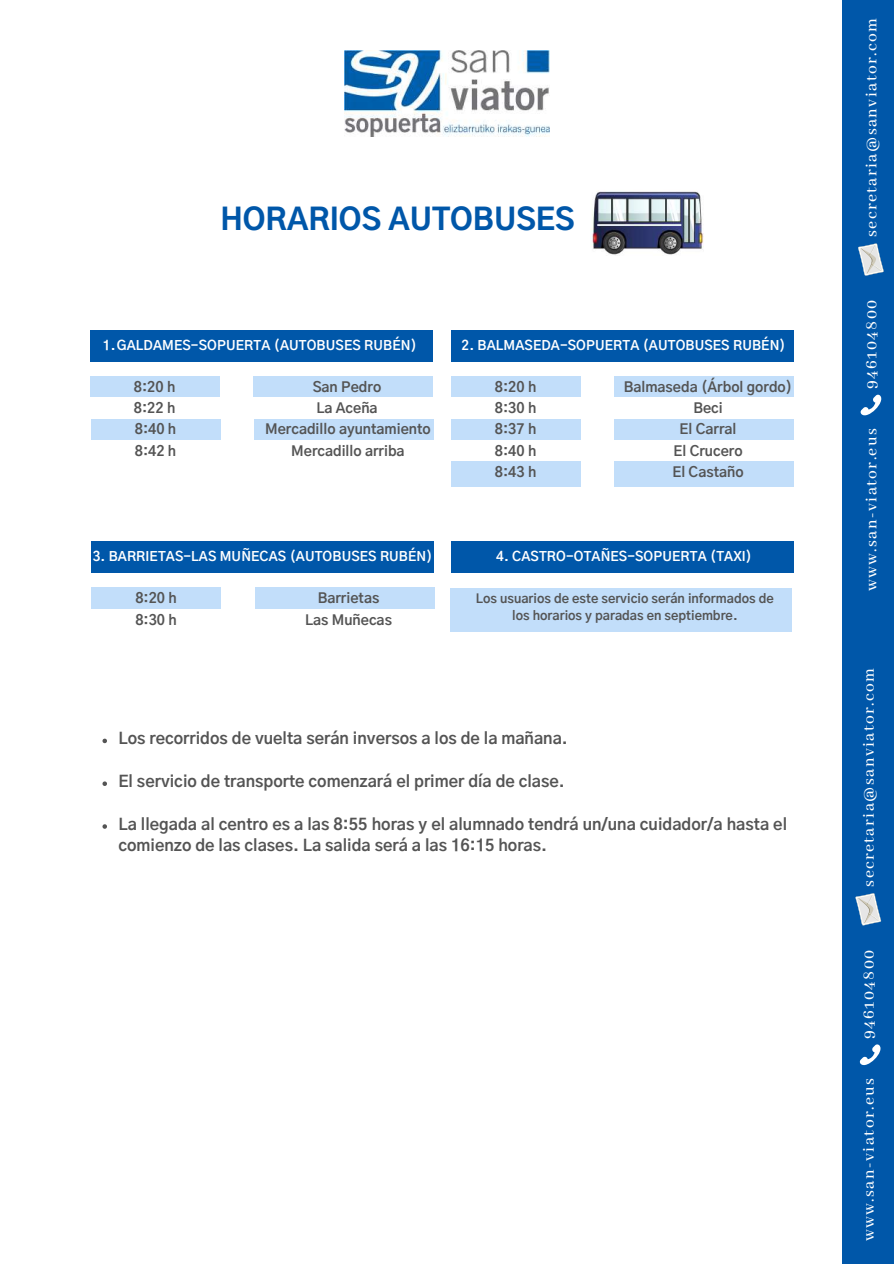
<style>
.page{position:relative;width:894px;height:1264px;background:#fff}
.page>*{position:absolute;margin:0;border:0;box-sizing:border-box;transform-origin:0 0}
.t1{font:800 30px "Gothic A1";color:#0057a9}
.t2{font:500 17.4px "Abhaya Libre";letter-spacing:.08em;color:#fff}
.t3{font:700 16.05px/21.5px "Gothic A1";color:#545454}
.t4{font:700 13.95px "Gothic A1";color:#545454}
.t5{font:700 13.05px "Gothic A1";letter-spacing:.01em;color:#fff}
.t6{font:700 12.6px/16.8px "Gothic A1";color:#545454;text-align:center}
</style>
<div class="page">
<div style="left:842px;top:0;width:51px;height:1263px;background:#0057a9"></div>
<svg style="left:859px;top:1044px;width:22px;height:22px"></svg>
<svg style="left:855px;top:893px;width:26px;height:33px"></svg>
<svg style="left:860px;top:394px;width:22px;height:22px"></svg>
<svg style="left:858px;top:243px;width:25px;height:33px"></svg>
<img style="left:344px;top:50px;width:205px;height:87px">
<svg style="left:102px;top:738px;width:5px;height:5px"></svg>
<svg style="left:102px;top:781px;width:5px;height:5px"></svg>
<svg style="left:102px;top:824px;width:5px;height:4px"></svg>
<div style="left:450px;top:330px;width:343px;height:31px;background:#0057a9"></div>
<div style="left:450px;top:376px;width:130px;height:26px;background:#c2defa"></div>
<div style="left:614px;top:376px;width:179px;height:26px;background:#c2defa"></div>
<div style="left:450px;top:398px;width:130px;height:25px;background:#fff"></div>
<div style="left:614px;top:398px;width:179px;height:25px;background:#fff"></div>
<div style="left:450px;top:419px;width:130px;height:25px;background:#c2defa"></div>
<div style="left:614px;top:419px;width:179px;height:25px;background:#c2defa"></div>
<div style="left:450px;top:440px;width:130px;height:25px;background:#fff"></div>
<div style="left:614px;top:440px;width:179px;height:25px;background:#fff"></div>
<div style="left:450px;top:461px;width:130px;height:25px;background:#c2defa"></div>
<div style="left:614px;top:461px;width:179px;height:25px;background:#c2defa"></div>
<div style="left:450px;top:541px;width:343px;height:31px;background:#0057a9"></div>
<div style="left:450px;top:587px;width:341px;height:44px;background:#c2defa"></div>
<img style="left:590px;top:191px;width:113px;height:64px">
<div style="left:90px;top:330px;width:342px;height:31px;background:#0057a9"></div>
<div style="left:90px;top:376px;width:129px;height:26px;background:#c2defa"></div>
<div style="left:253px;top:376px;width:180px;height:26px;background:#c2defa"></div>
<div style="left:90px;top:398px;width:129px;height:25px;background:#fff"></div>
<div style="left:253px;top:398px;width:180px;height:25px;background:#fff"></div>
<div style="left:91px;top:541px;width:343px;height:31px;background:#0057a9"></div>
<div style="left:91px;top:587px;width:130px;height:26px;background:#c2defa"></div>
<div style="left:254px;top:587px;width:180px;height:26px;background:#c2defa"></div>
<div style="left:91px;top:609px;width:130px;height:25px;background:#fff"></div>
<div style="left:254px;top:609px;width:180px;height:25px;background:#fff"></div>
<div style="left:91px;top:419px;width:129px;height:25px;background:#c2defa"></div>
<div style="left:254px;top:419px;width:180px;height:25px;background:#c2defa"></div>
<div style="left:91px;top:440px;width:129px;height:25px;background:#fff"></div>
<div style="left:254px;top:440px;width:180px;height:25px;background:#fff"></div>
<h1 class="t1" style="left:220px;top:206px;width:355px">HORARIOS AUTOBUSES</h1>
<p class="t5" style="left:103px;top:340px;width:315px">1.GALDAMES-SOPUERTA (AUTOBUSES RUBÉN)</p>
<p class="t4" style="left:134px;top:381px;width:43px">8:20 h</p>
<p class="t4" style="left:312px;top:381px;width:70px">San Pedro</p>
<p class="t4" style="left:134px;top:402px;width:43px">8:22 h</p>
<p class="t4" style="left:316px;top:402px;width:63px">La Aceña</p>
<p class="t4" style="left:135px;top:423px;width:43px">8:40 h</p>
<p class="t4" style="left:265px;top:423px;width:167px">Mercadillo ayuntamiento</p>
<p class="t4" style="left:135px;top:444px;width:43px">8:42 h</p>
<p class="t4" style="left:291px;top:444px;width:115px">Mercadillo arriba</p>
<p class="t5" style="left:93px;top:550px;width:341px">3. BARRIETAS-LAS MUÑECAS (AUTOBUSES RUBÉN)</p>
<p class="t4" style="left:135px;top:592px;width:43px">8:20 h</p>
<p class="t4" style="left:317px;top:592px;width:63px">Barrietas</p>
<p class="t4" style="left:135px;top:613px;width:43px">8:30 h</p>
<p class="t4" style="left:305px;top:613px;width:88px">Las Muñecas</p>
<p class="t5" style="left:461px;top:340px;width:325px">2. BALMASEDA-SOPUERTA (AUTOBUSES RUBÉN)</p>
<p class="t4" style="left:494px;top:381px;width:43px">8:20 h</p>
<p class="t4" style="left:623px;top:381px;width:170px">Balmaseda (Árbol gordo)</p>
<p class="t4" style="left:494px;top:402px;width:43px">8:30 h</p>
<p class="t4" style="left:693px;top:402px;width:31px">Beci</p>
<p class="t4" style="left:494px;top:423px;width:43px">8:37 h</p>
<p class="t4" style="left:679px;top:423px;width:58px">El Carral</p>
<p class="t4" style="left:494px;top:444px;width:43px">8:40 h</p>
<p class="t4" style="left:673px;top:444px;width:71px">El Crucero</p>
<p class="t4" style="left:494px;top:465px;width:43px">8:43 h</p>
<p class="t4" style="left:672px;top:465px;width:73px">El Castaño</p>
<p class="t5" style="left:496px;top:550px;width:257px">4. CASTRO-OTAÑES-SOPUERTA (TAXI)</p>
<p class="t6" style="left:476px;top:591px;width:299px">Los usuarios de este servicio serán informados de los horarios y paradas en septiembre.</p>
<p class="t3" style="left:118px;top:728px;width:451px">Los recorridos de vuelta serán inversos a los de la mañana.</p>
<p class="t3" style="left:118px;top:771px;width:448px">El servicio de transporte comenzará el primer día de clase.</p>
<p class="t3" style="left:118px;top:814px;width:670px">La llegada al centro es a las 8:55 horas y el alumnado tendrá un/una cuidador/a hasta el comienzo de las clases. La salida será a las 16:15 horas.</p>
<p class="t2" style="left:861px;top:237px;width:220px;rotate:-90deg">secretaria@sanviator.com</p>
<p class="t2" style="left:861px;top:389px;width:91px;rotate:-90deg">946104800</p>
<p class="t2" style="left:861px;top:591px;width:164px;rotate:-90deg">www.san-viator.eus</p>
<p class="t2" style="left:859px;top:886px;width:220px;rotate:-90deg">secretaria@sanviator.com</p>
<p class="t2" style="left:859px;top:1038px;width:91px;rotate:-90deg">946104800</p>
<p class="t2" style="left:859px;top:1241px;width:164px;rotate:-90deg">www.san-viator.eus</p>
</div>
